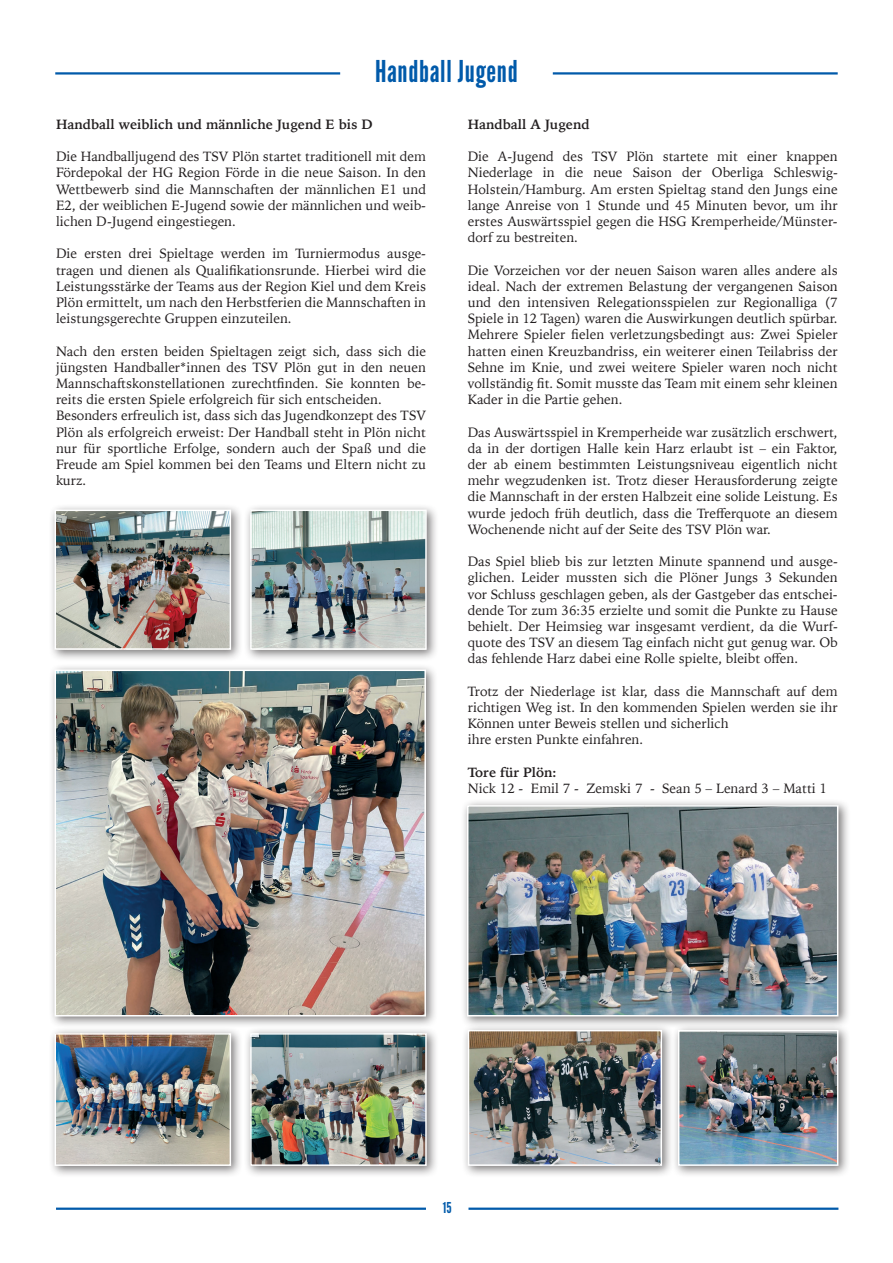
<style>
.page{position:relative;width:893px;height:1263px;background:#fff}
.page>*{position:absolute;margin:0;border:0;box-sizing:border-box;transform-origin:0 0}
.t1{font:30px "League Gothic";letter-spacing:.025em;color:#015aaa}
.t2{font:15px "League Gothic";color:#015aaa}
.t3{font:13.5px/16.2px "Iowan Old Style";color:#231f20;text-align:justify}
.t4{font:700 13.5px "Iowan Old Style";color:#231f20}
</style>
<div class="page">
<hr style="left:55px;top:72px;width:285px;height:3px;background:#015aaa">
<hr style="left:553px;top:72px;width:285px;height:3px;background:#015aaa">
<hr style="left:56px;top:1207px;width:370px;height:3px;background:#015aaa">
<hr style="left:468px;top:1207px;width:370px;height:3px;background:#015aaa">
<div style="left:244px;top:504px;width:195px;height:158px;background:#231f20;opacity:.6"></div>
<img style="left:253px;top:512px;width:171px;height:135px">
<div style="left:250px;top:509px;width:177px;height:141px;border:2px solid #fff"></div>
<div style="left:49px;top:504px;width:194px;height:158px;background:#231f20;opacity:.6"></div>
<img style="left:58px;top:512px;width:170px;height:135px">
<div style="left:55px;top:509px;width:176px;height:141px;border:2px solid #fff"></div>
<div style="left:49px;top:663px;width:389px;height:366px;background:#231f20;opacity:.6"></div>
<img style="left:58px;top:672px;width:365px;height:341px">
<div style="left:55px;top:669px;width:371px;height:347px;border:2px solid #fff"></div>
<div style="left:244px;top:1027px;width:195px;height:151px;background:#231f20;opacity:.6"></div>
<img style="left:253px;top:1036px;width:171px;height:127px">
<div style="left:250px;top:1033px;width:177px;height:133px;border:2px solid #fff"></div>
<div style="left:49px;top:1027px;width:194px;height:151px;background:#231f20;opacity:.6"></div>
<img style="left:58px;top:1036px;width:170px;height:127px">
<div style="left:55px;top:1033px;width:176px;height:133px;border:2px solid #fff"></div>
<div style="left:461px;top:799px;width:389px;height:230px;background:#231f20;opacity:.6"></div>
<img style="left:470px;top:808px;width:365px;height:205px">
<div style="left:467px;top:805px;width:371px;height:211px;border:2px solid #fff"></div>
<div style="left:672px;top:1024px;width:179px;height:154px;background:#231f20;opacity:.6"></div>
<img style="left:681px;top:1033px;width:154px;height:130px">
<div style="left:678px;top:1030px;width:160px;height:136px;border:2px solid #fff"></div>
<div style="left:462px;top:1024px;width:212px;height:154px;background:#231f20;opacity:.6"></div>
<img style="left:471px;top:1033px;width:188px;height:130px">
<div style="left:468px;top:1030px;width:194px;height:136px;border:2px solid #fff"></div>
<h1 class="t1" style="left:375px;top:53px;width:144px">Handball Jugend</h1>
<p class="t4" style="left:56px;top:112px;width:318px">Handball weiblich und männliche Jugend E bis D</p>
<p class="t3" style="left:56px;top:148px;width:371px">Die Handballjugend des TSV Plön startet traditionell mit dem Fördepokal der HG Region Förde in die neue Saison. In den Wettbewerb sind die Mannschaften der männlichen E1 und E2, der weiblichen E-Jugend sowie der männlichen und weib&shy;lichen D-Jugend eingestiegen.</p>
<p class="t3" style="left:56px;top:245px;width:371px">Die ersten drei Spieltage werden im Turniermodus ausge&shy;tragen und dienen als Qualifikationsrunde. Hierbei wird die Leistungsstärke der Teams aus der Region Kiel und dem Kreis Plön ermittelt, um nach den Herbstferien die Mannschaften in leistungsgerechte Gruppen einzuteilen.</p>
<p class="t3" style="left:56px;top:342px;width:371px;text-align:left">Nach den ersten beiden Spieltagen zeigt sich, dass sich die jüngsten Handballer*innen des TSV Plön gut in den neuen Mannschaftskonstellationen zurechtfinden. Sie konnten be&shy;reits die ersten Spiele erfolgreich für sich entscheiden.<br>Besonders erfreulich ist, dass sich das Jugendkonzept des TSV Plön als erfolgreich erweist: Der Handball steht in Plön nicht nur für sportliche Erfolge, sondern auch der Spaß und die Freude am Spiel kommen bei den Teams und Eltern nicht zu kurz.</p>
<p class="t4" style="left:468px;top:112px;width:123px">Handball A Jugend</p>
<p class="t3" style="left:468px;top:148px;width:371px">Die A-Jugend des TSV Plön startete mit einer knappen Niederlage in die neue Saison der Oberliga Schleswig-Holstein/Hamburg. Am ersten Spieltag stand den Jungs eine lange Anreise von 1 Stunde und 45 Minuten bevor, um ihr erstes Auswärtsspiel gegen die HSG Kremperheide/Münster&shy;dorf zu bestreiten.</p>
<p class="t3" style="left:468px;top:261px;width:371px">Die Vorzeichen vor der neuen Saison waren alles andere als ideal. Nach der extremen Belastung der vergangenen Saison und den intensiven Relegationsspielen zur Regionalliga (7<br>Spiele in 12 Tagen) waren die Auswirkungen deutlich spürbar.<br>Mehrere Spieler fielen verletzungsbedingt aus: Zwei Spieler hatten einen Kreuzbandriss, ein weiterer einen Teilabriss der Sehne im Knie, und zwei weitere Spieler waren noch nicht vollständig fit. Somit musste das Team mit einem sehr kleinen Kader in die Partie gehen.</p>
<p class="t3" style="left:468px;top:423px;width:371px">Das Auswärtsspiel in Kremperheide war zusätzlich erschwert, da in der dortigen Halle kein Harz erlaubt ist – ein Faktor, der ab einem bestimmten Leistungsniveau eigentlich nicht mehr wegzudenken ist. Trotz dieser Herausforderung zeigte die Mannschaft in der ersten Halbzeit eine solide Leistung. Es wurde jedoch früh deutlich, dass die Trefferquote an diesem Wochenende nicht auf der Seite des TSV Plön war.</p>
<p class="t3" style="left:468px;top:553px;width:371px">Das Spiel blieb bis zur letzten Minute spannend und ausge&shy;glichen. Leider mussten sich die Plöner Jungs 3 Sekunden vor Schluss geschlagen geben, als der Gastgeber das entschei&shy;dende Tor zum 36:35 erzielte und somit die Punkte zu Hause behielt. Der Heimsieg war insgesamt verdient, da die Wurf&shy;quote des TSV an diesem Tag einfach nicht gut genug war. Ob das fehlende Harz dabei eine Rolle spielte, bleibt offen.</p>
<p class="t3" style="left:468px;top:682px;width:371px;text-align:left">Trotz der Niederlage ist klar, dass die Mannschaft auf dem richtigen Weg ist. In den kommenden Spielen werden sie ihr Können unter Beweis stellen und sicherlich<br>ihre ersten Punkte einfahren.</p>
<p class="t4" style="left:468px;top:760px;width:90px">Tore für Plön:</p>
<p class="t3" style="left:468px;top:780px;width:361px">Nick 12 - Emil 7 - Zemski 7 - Sean 5 – Lenard 3 – Matti 1</p>
<p class="t2" style="left:443px;top:1199px;width:11px">15</p>
</div>
